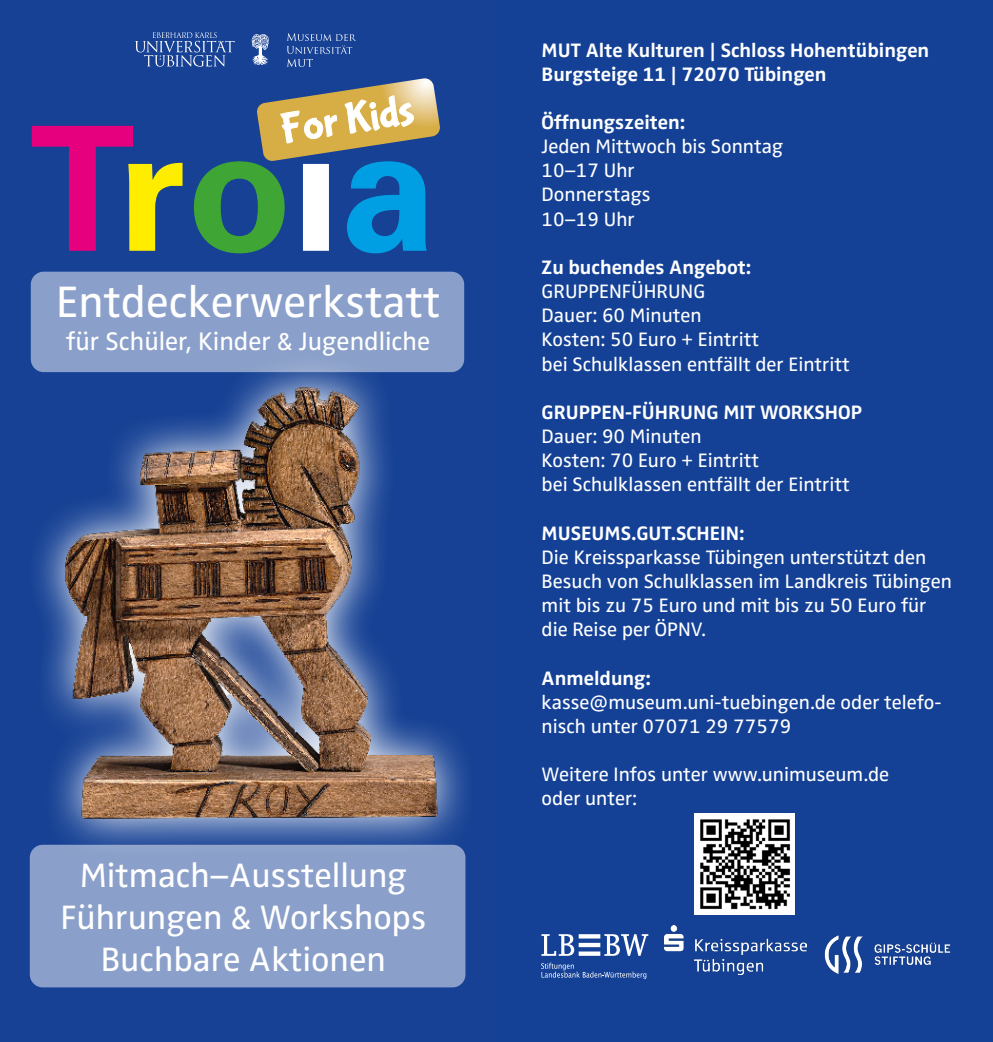
<style>
.page{position:relative;width:993px;height:1042px;background:#fff}
.page>*{position:absolute;margin:0;border:0;box-sizing:border-box;transform-origin:0 0}
.t1{font:45.5px "Zwo Pro";color:#fff}
.t2{font:35px/42px "Zwo Pro";color:#fff;text-align:center}
.t3{font:26.25px "Zwo Pro";color:#fff}
.t4{font:20.12px/24.2px "Zwo Pro";color:#fff}
.t5{font:700 20.12px/24.2px "Zwo Pro";color:#fff}
</style>
<div class="page">
<div style="left:0;top:0;width:501px;height:1042px;background:#164194"></div>
<svg style="left:29px;top:348px;width:437px;height:512px"></svg>
<img style="left:52px;top:372px;width:392px;height:473px">
<svg style="left:32px;top:126px;width:150px;height:125px"></svg>
<svg style="left:194px;top:78px;width:246px;height:175px"></svg>
<svg style="left:135px;top:32px;width:99px;height:35px"></svg>
<svg style="left:252px;top:34px;width:17px;height:31px"></svg>
<svg style="left:286px;top:33px;width:70px;height:34px"></svg>
<div style="left:31px;top:272px;width:433px;height:100px;background:#8a9fc9;border-radius:13px"></div>
<div style="left:30px;top:845px;width:435px;height:142px;background:#8a9fc9;border-radius:13px"></div>
<div style="left:496px;top:0;width:496px;height:1042px;background:#144196"></div>
<svg style="left:541px;top:935px;width:107px;height:21px"></svg>
<svg style="left:541px;top:962px;width:105px;height:16px"></svg>
<img style="left:824px;top:935px;width:127px;height:39px">
<img style="left:664px;top:926px;width:142px;height:48px">
<img style="left:694px;top:813px;width:100px;height:101px">
<h1 class="t1" style="left:56px;top:267px;width:386px">Entdeckerwerkstatt</h1>
<h3 class="t3" style="left:66px;top:321px;width:365px">für Schüler, Kinder &amp; Jugendliche</h3>
<h2 class="t2" style="left:60px;top:852px;width:367px">Mitmach–Ausstellung<br>Führungen &amp; Workshops<br>Buchbare Aktionen</h2>
<p class="t5" style="left:541px;top:36px;width:389px">MUT Alte Kulturen | Schloss Hohentübingen<br>Burgsteige 11 | 72070 Tübingen</p>
<p class="t5" style="left:541px;top:109px;width:145px">Öffnungszeiten:</p>
<p class="t4" style="left:541px;top:133px;width:243px">Jeden Mittwoch bis Sonntag<br>10–17 Uhr<br>Donnerstags<br>10–19 Uhr</p>
<p class="t5" style="left:541px;top:254px;width:211px">Zu buchendes Angebot:</p>
<p class="t4" style="left:541px;top:278px;width:309px">GRUPPENFÜHRUNG<br>Dauer: 60 Minuten<br>Kosten: 50 Euro + Eintritt<br>bei Schulklassen entfällt der Eintritt</p>
<p class="t5" style="left:541px;top:399px;width:322px">GRUPPEN-FÜHRUNG MIT WORKSHOP</p>
<p class="t4" style="left:541px;top:423px;width:309px">Dauer: 90 Minuten<br>Kosten: 70 Euro + Eintritt<br>bei Schulklassen entfällt der Eintritt</p>
<p class="t5" style="left:541px;top:519px;width:204px">MUSEUMS.GUT.SCHEIN:</p>
<p class="t4" style="left:541px;top:543px;width:412px">Die Kreissparkasse Tübingen unterstützt den Besuch von Schulklassen im Landkreis Tübingen mit bis zu 75 Euro und mit bis zu 50 Euro für die Reise per ÖPNV.</p>
<p class="t5" style="left:541px;top:664px;width:111px">Anmeldung:</p>
<p class="t4" style="left:541px;top:688px;width:401px">kasse@museum.uni-tuebingen.de oder telefo&shy;nisch unter 07071 29 77579</p>
<p class="t4" style="left:541px;top:761px;width:349px">Weitere Infos unter www.unimuseum.de oder unter:</p>
</div>
